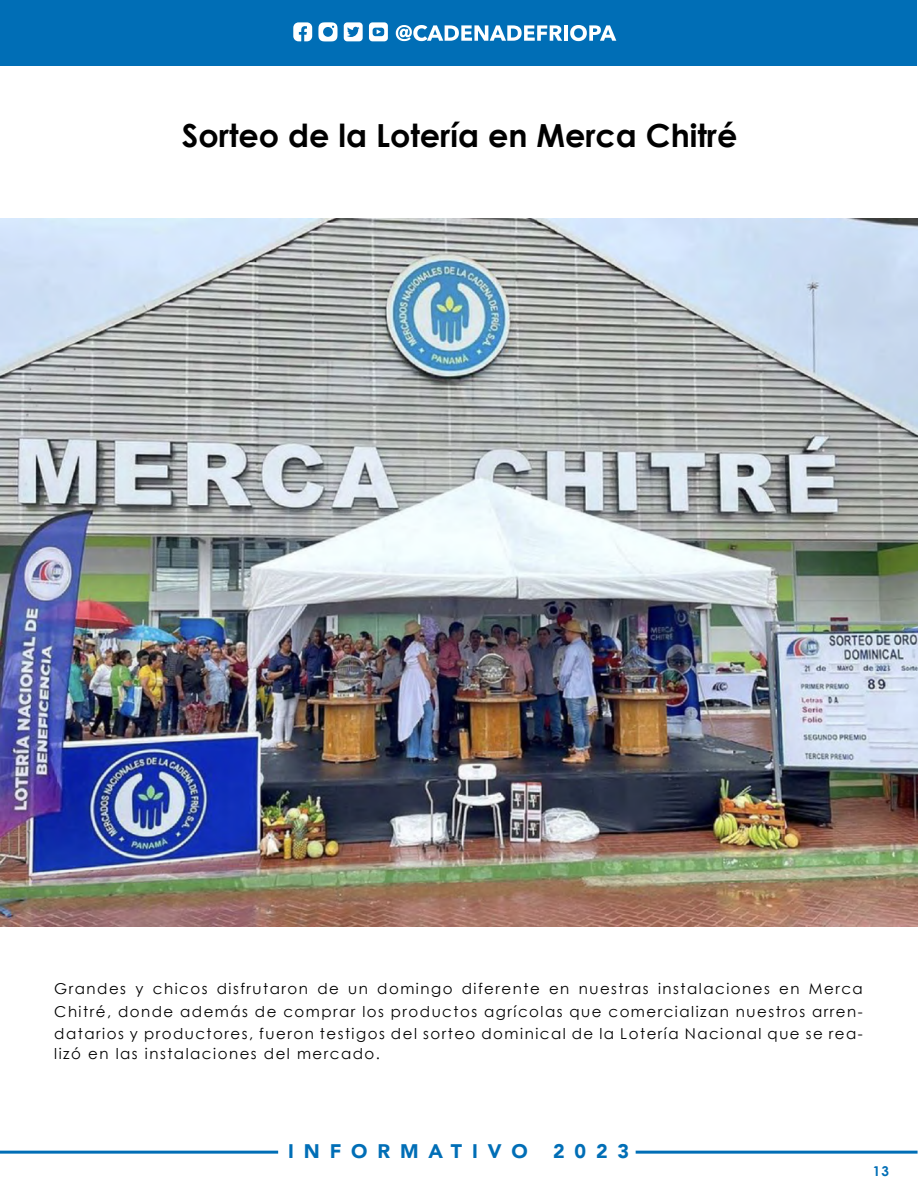
<style>
.page{position:relative;width:918px;height:1188px;background:#fff}
.page>*{position:absolute;margin:0;border:0;box-sizing:border-box;transform-origin:0 0}
.t1{font:700 31.8px "Century Gothic";color:#000}
.t2{font:900 19.65px "Avenir";letter-spacing:.5em;color:#006eb6}
.t3{font:15px/22.5px "Century Gothic";letter-spacing:.1em;color:#000;text-align:justify}
.t4{font:700 13.5px "Century Gothic";color:#006eb6}
</style>
<div class="page">
<div style="left:0;top:0;width:917px;height:65px;background:#006eb6"></div>
<svg style="left:293px;top:22px;width:323px;height:20px"></svg>
<hr style="left:0;top:1151px;width:278px;height:3px;background:#006eb6">
<hr style="left:636px;top:1151px;width:282px;height:3px;background:#006eb6">
<img style="left:0;top:219px;width:918px;height:707px">
<h1 class="t1" style="left:182px;top:111px;width:557px">Sorteo de la Lotería en Merca Chitré</h1>
<p class="t3" style="left:54px;top:977px;width:810px">Grandes y chicos disfrutaron de un domingo diferente en nuestras instalaciones en Merca Chitré, donde además de comprar los productos agrícolas que comercializan nuestros arren&shy;datarios y productores, fueron testigos del sorteo dominical de la Lotería Nacional que se rea-</p>
<p class="t3" style="left:54px;top:1043px;width:327px">lizó en las instalaciones del mercado.</p>
<h2 class="t2" style="left:288px;top:1135px;width:241px">INFORMATIVO</h2>
<h2 class="t2" style="left:553px;top:1135px;width:78px">2023</h2>
<p class="t4" style="left:873px;top:1161px;width:18px">13</p>
</div>
